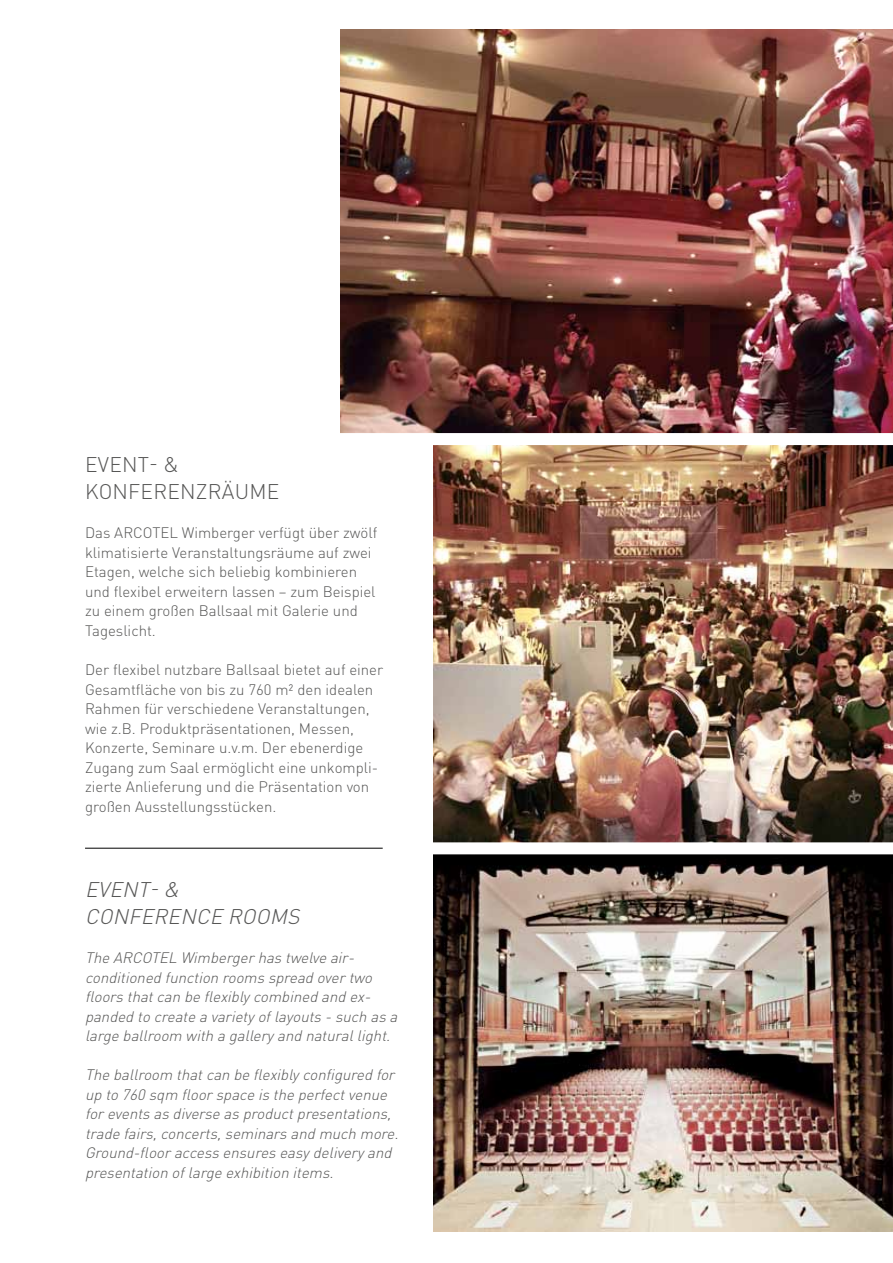
<style>
.page{position:relative;width:893px;height:1263px;background:#fff}
.page>*{position:absolute;margin:0;border:0;box-sizing:border-box;transform-origin:0 0}
.t1{font:italic 300 21px/27px "DIN Pro";color:#565655}
.t2{font:300 21px/27px "DIN Pro";letter-spacing:.01em;color:#565655}
.t3{font:300 15px/19.5px "DIN Pro";color:#565655}
.t4{font:italic 300 15px/19.5px "DIN Pro";letter-spacing:-.29em;color:#565655}
</style>
<div class="page">
<img style="left:434px;top:445px;width:459px;height:787px">
<img style="left:340px;top:30px;width:553px;height:403px">
<div style="left:425px;top:842px;width:468px;height:12px;background:#fff"></div>
<hr style="left:85px;top:848px;width:298px;height:1px;background:#000">
<h1 class="t2" style="left:85px;top:450px;width:96px;text-indent:64px">- &amp;<br>Kon ferenz</h1>
<h1 class="t2" style="left:85px;top:450px;width:27px">Event</h1>
<h1 class="t2" style="left:208px;top:477px;width:73px">RÄU ME</h1>
<p class="t3" style="left:85px;top:523px;width:294px">Das ARCOTEL Wimberger verfügt über zwölf klimatisierte Veranstaltungsräume auf zwei Etagen, welche sich beliebig kombinieren und flexibel erweitern lassen – zum Beispiel zu einem großen Ballsaal mit Galerie und Tageslicht.</p>
<p class="t3" style="left:85px;top:659px;width:300px">Der flexibel nutzbare Ballsaal bietet auf einer Gesamtfläche von bis zu 760 m² den idealen Rahmen für verschiedene Veranstaltungen, wie z.B. Produktpräsentationen, Messen, Konzerte, Seminare u.v.m. Der ebenerdige Zugang zum Saal ermöglicht eine unkompli&shy;zierte Anlieferung und die Präsentation von großen Ausstellungsstücken.</p>
<h1 class="t1" style="left:85px;top:875px;width:101px;text-indent:64px">-&amp;<br>Con ference</h1>
<h1 class="t1" style="left:85px;top:875px;width:28px">Event</h1>
<h1 class="t1" style="left:228px;top:902px;width:30px">Rooms</h1>
<p class="t4" style="left:85px;top:947px;width:318px">The ARCOTEL Wimbergerhastwelve air&shy;conditioned function roomsspread overtwo floorsthatcan be flexiblycombined and ex&shy;panded to create a varietyoflayouts-such asa large ballroom with a galleryand naturallight.</p>
<p class="t4" style="left:85px;top:1064px;width:319px">The ballroom thatcan be flexiblyconfigured for up to 760 sqm floorspace isthe perfectvenue foreventsasdiverse asproductpresentations, trade fairs,concerts,seminarsand much more.<br>Ground-flooraccessensureseasydeliveryand presentation oflarge exhibition items.</p>
</div>
